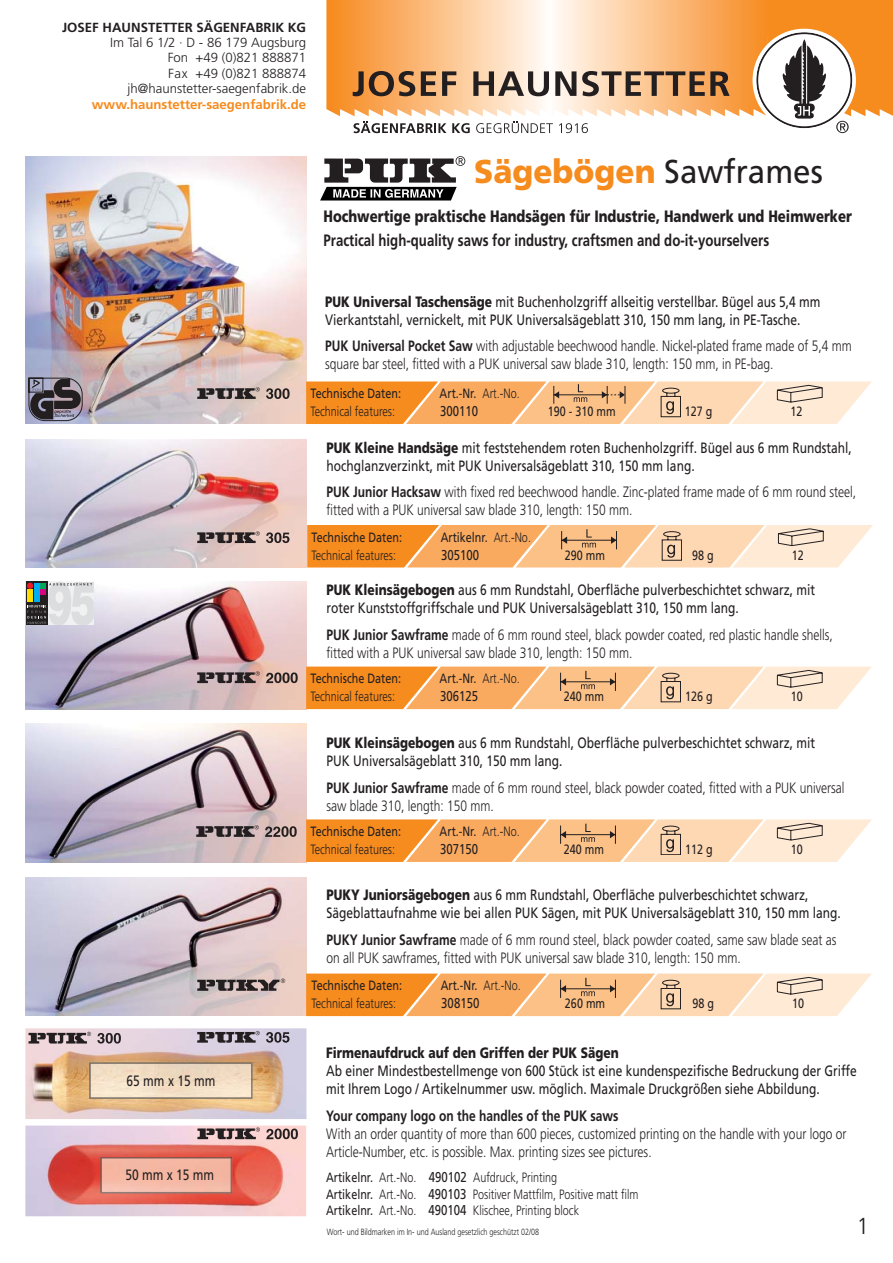
<style>
.page{position:relative;width:893px;height:1263px;background:#fff}
.page>*{position:absolute;margin:0;border:0;box-sizing:border-box;transform-origin:0 0}
.t1{font:900 33px "Frutiger";color:#f68b1e;scale:.95 1}
.t2{font:300 23.1px "Frutiger";color:#231f20;scale:.95 1}
.t3{font:700 16.5px "Frutiger";color:#231f20;scale:.8 1}
.t4{font:900 16.5px "Frutiger";color:#231f20;scale:.8 1}
.t5{font:15px/18px "Frutiger";color:#231f20;scale:.8 1}
.t6{font:300 15px/18px "Frutiger";color:#231f20;scale:.8 1}
.t7{font:700 15px "Frutiger";color:#231f20;scale:.8 1}
.t8{font:900 15px "Frutiger";color:#231f20;scale:.8 1}
.t9{font:14.25px "Frutiger";color:#231f20;scale:.8 1}
.t10{font:300 13.5px/16.5px "Frutiger";color:#231f20;scale:.8 1}
.t11{font:13.5px "Frutiger";color:#231f20;scale:.8 1}
.t12{font:300 13.2px/15.3px "Frutiger";color:#231f20;text-align:right}
.t13{font:700 13.2px "Frutiger";color:#f68b1e}
.t14{font:700 13.2px "Frutiger";color:#231f20}
.t15{font:300 9px "Frutiger";color:#231f20;scale:.8 1}
.s1{font-weight:400;color:#231f20}
.s2{font-weight:900}
.s3{font-weight:700}
.s4{font-weight:300}
.s5{font-weight:400}
.s6{font-weight:400;font-size:14.25px}
</style>
<div class="page">
<img style="left:25px;top:157px;width:281px;height:267px">
<img style="left:25px;top:439px;width:281px;height:128px">
<img style="left:25px;top:581px;width:281px;height:128px">
<img style="left:25px;top:724px;width:281px;height:138px">
<img style="left:25px;top:877px;width:281px;height:139px">
<img style="left:25px;top:1028px;width:281px;height:91px">
<img style="left:25px;top:1126px;width:281px;height:90px">
<img style="left:89px;top:1062px;width:163px;height:37px">
<img style="left:90px;top:1063px;width:162px;height:35px">
<img style="left:100px;top:1157px;width:132px;height:36px">
<img style="left:101px;top:1158px;width:130px;height:35px">
<svg style="left:353px;top:121px;width:93px;height:12px"></svg>
<svg style="left:452px;top:123px;width:17px;height:10px"></svg>
<svg style="left:476px;top:121px;width:77px;height:12px"></svg>
<svg style="left:559px;top:123px;width:29px;height:10px"></svg>
<svg style="left:326px;top:0;width:430px;height:116px;background:#fbc48f"></svg>
<svg style="left:756px;top:0;width:136px;height:134px"></svg>
<svg style="left:353px;top:71px;width:10px;height:25px"></svg>
<svg style="left:421px;top:71px;width:15px;height:25px"></svg>
<svg style="left:442px;top:71px;width:14px;height:25px"></svg>
<svg style="left:555px;top:71px;width:21px;height:25px"></svg>
<svg style="left:582px;top:71px;width:122px;height:25px;background:#a38467"></svg>
<svg style="left:710px;top:71px;width:19px;height:25px"></svg>
<svg style="left:369px;top:71px;width:46px;height:25px"></svg>
<svg style="left:473px;top:71px;width:76px;height:25px;background:#9c8d81"></svg>
<div style="left:26px;top:582px;width:21px;height:21px;background:#231f20"></div>
<div style="left:26px;top:604px;width:21px;height:21px;background:#231f20"></div>
<svg style="left:27px;top:582px;width:67px;height:43px"></svg>
<svg style="left:28px;top:378px;width:55px;height:43px;background:#625e69"></svg>
<svg style="left:306px;top:381px;width:566px;height:43px;background:#f6bd85"></svg>
<svg style="left:307px;top:525px;width:566px;height:43px;background:#f6bd85"></svg>
<svg style="left:306px;top:667px;width:566px;height:42px;background:#f6bc84"></svg>
<svg style="left:306px;top:819px;width:566px;height:43px;background:#f7bd85"></svg>
<svg style="left:306px;top:974px;width:566px;height:42px;background:#f6bc84"></svg>
<svg style="left:197px;top:387px;width:63px;height:12px"></svg>
<svg style="left:266px;top:388px;width:23px;height:11px"></svg>
<svg style="left:197px;top:531px;width:63px;height:12px"></svg>
<svg style="left:266px;top:532px;width:23px;height:11px"></svg>
<svg style="left:197px;top:671px;width:63px;height:12px"></svg>
<svg style="left:266px;top:672px;width:32px;height:11px"></svg>
<svg style="left:196px;top:825px;width:63px;height:12px"></svg>
<svg style="left:265px;top:826px;width:32px;height:11px"></svg>
<svg style="left:197px;top:979px;width:88px;height:12px"></svg>
<svg style="left:29px;top:1032px;width:62px;height:12px"></svg>
<svg style="left:97px;top:1033px;width:24px;height:11px"></svg>
<svg style="left:197px;top:1127px;width:63px;height:12px"></svg>
<svg style="left:266px;top:1129px;width:32px;height:10px"></svg>
<svg style="left:197px;top:1031px;width:63px;height:12px"></svg>
<svg style="left:266px;top:1032px;width:23px;height:11px"></svg>
<svg style="left:320px;top:156px;width:145px;height:45px"></svg>
<p class="t14" style="left:62px;top:22px;width:245px">JOSEF HAUNSTETTER SÄGENFABRIK KG</p>
<p class="t12" style="left:110px;top:36px;width:197px">Im Tal 6 1/2 · D - 86 179 Augsburg<br>Fon +49 (0)821 888871<br>Fax +49 (0)821 888874 jh@haunstetter-saegenfabrik.de</p>
<p class="t13" style="left:92px;top:99px;width:216px">www.haunstetter-saegenfabrik.de</p>
<h1 class="t1" style="left:474px;top:158px;width:368px">Sägebögen <span class="s1">Sawframes</span></h1>
<p class="t4" style="left:323px;top:210px;width:662px">Hochwertige praktische Handsägen für Industrie, Handwerk und Heimwerker</p>
<p class="t3" style="left:323px;top:234px;width:558px">Practical high-quality saws for industry, craftsmen and do-it-yourselvers</p>
<p class="t5" style="left:325px;top:294px;width:620px"><span class="s2">PUK Universal Taschensäge</span> mit Buchenholzgriff allseitig verstellbar. Bügel aus 5,4 mm<br>Vierkantstahl, vernickelt, mit PUK Universalsägeblatt 310, 150 mm lang, in PE-Tasche.</p>
<p class="t6" style="left:325px;top:338px;width:659px"><span class="s3">PUK Universal Pocket Saw</span> with adjustable beechwood handle. Nickel-plated frame made of 5,4 mm square bar steel, fitted with a PUK universal saw blade 310, length: 150 mm, in PE-bag.</p>
<p class="t11" style="left:310px;top:388px;width:115px">Technische Daten:</p>
<p class="t11" style="left:439px;top:388px;width:102px">Art.-Nr. <span class="s4">Art.-No.</span></p>
<p class="t10" style="left:310px;top:404px;width:107px">Technical features:</p>
<p class="t9" style="left:440px;top:405px;width:49px">300110</p>
<p class="t11" style="left:548px;top:406px;width:86px">190 - 310 mm</p>
<p class="t11" style="left:684px;top:406px;width:36px">127 g</p>
<p class="t11" style="left:790px;top:406px;width:17px">12</p>
<p class="t5" style="left:127px;top:1072px;width:112px">65 mm x 15 mm</p>
<p class="t5" style="left:125px;top:1167px;width:112px">50 mm x 15 mm</p>
<p class="t5" style="left:326px;top:440px;width:658px"><span class="s2">PUK Kleine Handsäge</span> mit feststehendem roten Buchenholzgriff. Bügel aus 6 mm Rundstahl, hochglanzverzinkt, mit PUK Universalsägeblatt 310, 150 mm lang.</p>
<p class="t6" style="left:326px;top:484px;width:664px"><span class="s3">PUK Junior Hacksaw</span> with fixed red beechwood handle. Zinc-plated frame made of 6 mm round steel, fitted with a PUK universal saw blade 310, length: 150 mm.</p>
<p class="t11" style="left:311px;top:531px;width:115px">Technische Daten:</p>
<p class="t11" style="left:440px;top:531px;width:114px">Artikelnr. <span class="s4">Art.-No.</span></p>
<p class="t10" style="left:311px;top:548px;width:107px">Technical features:</p>
<p class="t9" style="left:441px;top:549px;width:49px">305100</p>
<p class="t11" style="left:564px;top:549px;width:52px">290 mm</p>
<p class="t11" style="left:692px;top:549px;width:29px">98 g</p>
<p class="t11" style="left:791px;top:549px;width:17px">12</p>
<p class="t5" style="left:326px;top:582px;width:612px"><span class="s2">PUK Kleinsägebogen</span> aus 6 mm Rundstahl, Oberfläche pulverbeschichtet schwarz, mit roter Kunststoffgriffschale und PUK Universalsägeblatt 310, 150 mm lang.</p>
<p class="t6" style="left:326px;top:627px;width:634px"><span class="s3">PUK Junior Sawframe</span> made of 6 mm round steel, black powder coated, red plastic handle shells, fitted with a PUK universal saw blade 310, length: 150 mm.</p>
<p class="t11" style="left:310px;top:673px;width:115px">Technische Daten:</p>
<p class="t11" style="left:439px;top:673px;width:102px">Art.-Nr. <span class="s4">Art.-No.</span></p>
<p class="t10" style="left:310px;top:689px;width:107px">Technical features:</p>
<p class="t9" style="left:440px;top:691px;width:49px">306125</p>
<p class="t11" style="left:563px;top:691px;width:52px">240 mm</p>
<p class="t11" style="left:685px;top:691px;width:36px">126 g</p>
<p class="t11" style="left:790px;top:691px;width:17px">10</p>
<p class="t5" style="left:326px;top:735px;width:612px"><span class="s2">PUK Kleinsägebogen</span> aus 6 mm Rundstahl, Oberfläche pulverbeschichtet schwarz, mit<br>PUK Universalsägeblatt 310, 150 mm lang.</p>
<p class="t6" style="left:326px;top:780px;width:649px"><span class="s3">PUK Junior Sawframe</span> made of 6 mm round steel, black powder coated, fitted with a PUK universal saw blade 310, length: 150 mm.</p>
<p class="t11" style="left:310px;top:826px;width:115px">Technische Daten:</p>
<p class="t11" style="left:439px;top:826px;width:102px">Art.-Nr. <span class="s4">Art.-No.</span></p>
<p class="t10" style="left:310px;top:842px;width:107px">Technical features:</p>
<p class="t9" style="left:440px;top:843px;width:49px">307150</p>
<p class="t11" style="left:563px;top:844px;width:52px">240 mm</p>
<p class="t11" style="left:685px;top:844px;width:36px">112 g</p>
<p class="t11" style="left:790px;top:844px;width:17px">10</p>
<p class="t5" style="left:326px;top:887px;width:644px"><span class="s2">PUKY Juniorsägebogen</span> aus 6 mm Rundstahl, Oberfläche pulverbeschichtet schwarz,<br>Sägeblattaufnahme wie bei allen PUK Sägen, mit PUK Universalsägeblatt 310, 150 mm lang.</p>
<p class="t6" style="left:326px;top:932px;width:639px"><span class="s3">PUKY Junior Sawframe</span> made of 6 mm round steel, black powder coated, same saw blade seat as on all PUK sawframes, fitted with PUK universal saw blade 310, length: 150 mm.</p>
<p class="t11" style="left:311px;top:980px;width:115px">Technische Daten:</p>
<p class="t11" style="left:440px;top:980px;width:102px">Art.-Nr. <span class="s4">Art.-No.</span></p>
<p class="t10" style="left:311px;top:996px;width:107px">Technical features:</p>
<p class="t9" style="left:441px;top:997px;width:49px">308150</p>
<p class="t11" style="left:565px;top:998px;width:52px">260 mm</p>
<p class="t11" style="left:692px;top:998px;width:29px">98 g</p>
<p class="t11" style="left:792px;top:998px;width:17px">10</p>
<p class="t8" style="left:326px;top:1047px;width:367px">Firmenaufdruck auf den Griffen der PUK Sägen</p>
<p class="t5" style="left:326px;top:1063px;width:665px">Ab einer Mindestbestellmenge von 600 Stück ist eine kundenspezifische Bedruckung der Griffe mit Ihrem Logo / Artikelnummer usw. möglich. Maximale Druckgrößen siehe Abbildung.</p>
<p class="t7" style="left:326px;top:1109px;width:367px">Your company logo on the handles of the PUK saws</p>
<p class="t6" style="left:326px;top:1126px;width:651px">With an order quantity of more than 600 pieces, customized printing on the handle with your logo or<br>Article-Number, etc. is possible. Max. printing sizes see pictures.</p>
<p class="t10" style="left:326px;top:1170px;width:392px"><span class="s5">Artikelnr.</span> Art.-No. <span class="s6">490102</span> Aufdruck, Printing<br><span class="s5">Artikelnr.</span> Art.-No. <span class="s6">490103</span> Positiver Mattfilm, Positive matt film<br><span class="s5">Artikelnr.</span> Art.-No. <span class="s6">490104</span> Klischee, Printing block</p>
<h2 class="t2" style="left:856px;top:1217px;width:14px">1</h2>
<p class="t15" style="left:327px;top:1228px;width:267px">Wort- und Bildmarken im In- und Ausland gesetzlich geschützt 02/08</p>
</div>
